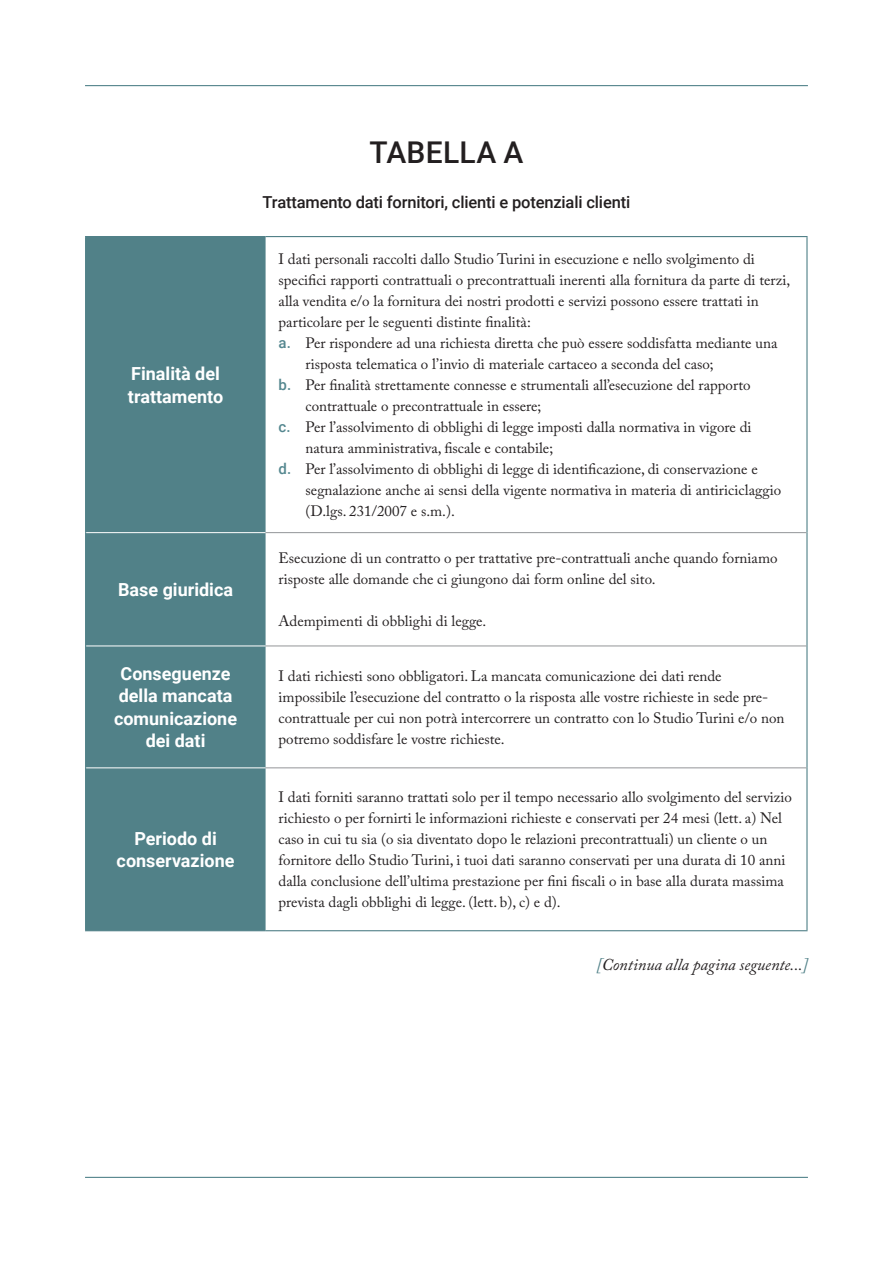
<style>
.page{position:relative;width:893px;height:1263px;background:#fff}
.page>*{position:absolute;margin:0;border:0;box-sizing:border-box;transform-origin:0 0}
.t1{font:500 30px "Roboto";letter-spacing:.01em;color:#231f20}
.t2{font:700 18px/22.5px "Roboto";color:#fff;text-align:center}
.t3{font:500 16.5px "Roboto";letter-spacing:-.01em;color:#231f20}
.t4{font:italic 16.5px "Adobe Caslon Pro";color:#231f20}
.t5{font:15px/21px "Adobe Caslon Pro";color:#231f20}
.s1{font-family:"Roboto";font-weight:500;color:#54878f}
.s2{color:#518188}
</style>
<div class="page">
<hr style="left:85px;top:1177px;width:723px;height:1px;background:#54858c">
<hr style="left:85px;top:85px;width:723px;height:1px;background:#54858c">
<div style="left:86px;top:237px;width:180px;height:693px;background:#518188"></div>
<hr style="left:85px;top:236px;width:181px;height:1px;background:#518188">
<hr style="left:85px;top:237px;width:1px;height:296px;background:#518188">
<hr style="left:266px;top:236px;width:541px;height:1px;background:#518188">
<hr style="left:806px;top:237px;width:1px;height:296px;background:#518188">
<hr style="left:85px;top:533px;width:1px;height:113px;background:#518188">
<hr style="left:806px;top:533px;width:1px;height:113px;background:#518188">
<hr style="left:85px;top:646px;width:1px;height:122px;background:#518188">
<hr style="left:806px;top:646px;width:1px;height:122px;background:#518188">
<hr style="left:85px;top:768px;width:1px;height:162px;background:#518188">
<hr style="left:806px;top:768px;width:1px;height:162px;background:#518188">
<hr style="left:85px;top:930px;width:181px;height:1px;background:#518188">
<hr style="left:266px;top:930px;width:541px;height:1px;background:#518188">
<hr style="left:86px;top:532px;width:180px;height:1px;background:#fff">
<hr style="left:86px;top:645px;width:180px;height:1px;background:#fff">
<hr style="left:86px;top:767px;width:180px;height:1px;background:#fff">
<hr style="left:266px;top:532px;width:540px;height:1px;background:#939598">
<hr style="left:266px;top:645px;width:540px;height:1px;background:#939598">
<hr style="left:266px;top:767px;width:540px;height:1px;background:#939598">
<p class="t2" style="left:128px;top:362px;width:97px;text-align:left">Finalità del trattamento</p>
<p class="t2" style="left:118px;top:578px;width:117px">Base giuridica</p>
<p class="t2" style="left:114px;top:662px;width:125px">Conseguenze della mancata comunicazione</p>
<p class="t2" style="left:146px;top:729px;width:61px">dei dati</p>
<p class="t2" style="left:117px;top:826px;width:119px">Periodo di conservazione</p>
<p class="t1" style="left:370px;top:131px;width:155px">TABELLA A</p>
<p class="t3" style="left:263px;top:190px;width:369px">Trattamento dati fornitori, clienti e potenziali clienti</p>
<p class="t5" style="left:279px;top:248px;width:513px">I dati personali raccolti dallo Studio Turini in esecuzione e nello svolgimento di specifici rapporti contrattuali o precontrattuali inerenti alla fornitura da parte di terzi, alla vendita e/o la fornitura dei nostri prodotti e servizi possono essere trattati in particolare per le seguenti distinte finalità:</p>
<p class="t5" style="left:306px;top:332px;width:473px;text-indent:-27px"><span class="s1">a.</span> Per rispondere ad una richiesta diretta che può essere soddisfatta mediante una risposta telematica o l’invio di materiale cartaceo a seconda del caso;</p>
<p class="t5" style="left:306px;top:374px;width:447px;text-indent:-27px"><span class="s1">b.</span> Per finalità strettamente connesse e strumentali all’esecuzione del rapporto contrattuale o precontrattuale in essere;</p>
<p class="t5" style="left:306px;top:416px;width:447px;text-indent:-27px"><span class="s1">c.</span> Per l’assolvimento di obblighi di legge imposti dalla normativa in vigore di natura amministrativa, fiscale e contabile;</p>
<p class="t5" style="left:306px;top:458px;width:477px;text-indent:-27px"><span class="s1">d.</span> Per l’assolvimento di obblighi di legge di identificazione, di conservazione e segnalazione anche ai sensi della vigente normativa in materia di antiriciclaggio (D.lgs. 231/2007 e s.m.).</p>
<p class="t5" style="left:279px;top:548px;width:500px">Esecuzione di un contratto o per trattative pre-contrattuali anche quando forniamo risposte alle domande che ci giungono dai form online del sito.</p>
<p class="t5" style="left:279px;top:611px;width:209px">Adempimenti di obblighi di legge.</p>
<p class="t5" style="left:279px;top:665px;width:507px">I dati richiesti sono obbligatori. La mancata comunicazione dei dati rende impossibile l’esecuzione del contratto o la risposta alle vostre richieste in sede pre&shy;contrattuale per cui non potrà intercorrere un contratto con lo Studio Turini e/o non potremo soddisfare le vostre richieste.</p>
<p class="t5" style="left:279px;top:787px;width:515px">I dati forniti saranno trattati solo per il tempo necessario allo svolgimento del servizio richiesto o per fornirti le informazioni richieste e conservati per 24 mesi (lett. a) Nel caso in cui tu sia (o sia diventato dopo le relazioni precontrattuali) un cliente o un fornitore dello Studio Turini, i tuoi dati saranno conservati per una durata di 10 anni dalla conclusione dell’ultima prestazione per fini fiscali o in base alla durata massima prevista dagli obblighi di legge. (lett. b), c) e d).</p>
<p class="t4" style="left:596px;top:955px;width:213px"><span class="s2">[</span>Continua alla pagina seguente...<span class="s2">]</span></p>
</div>
